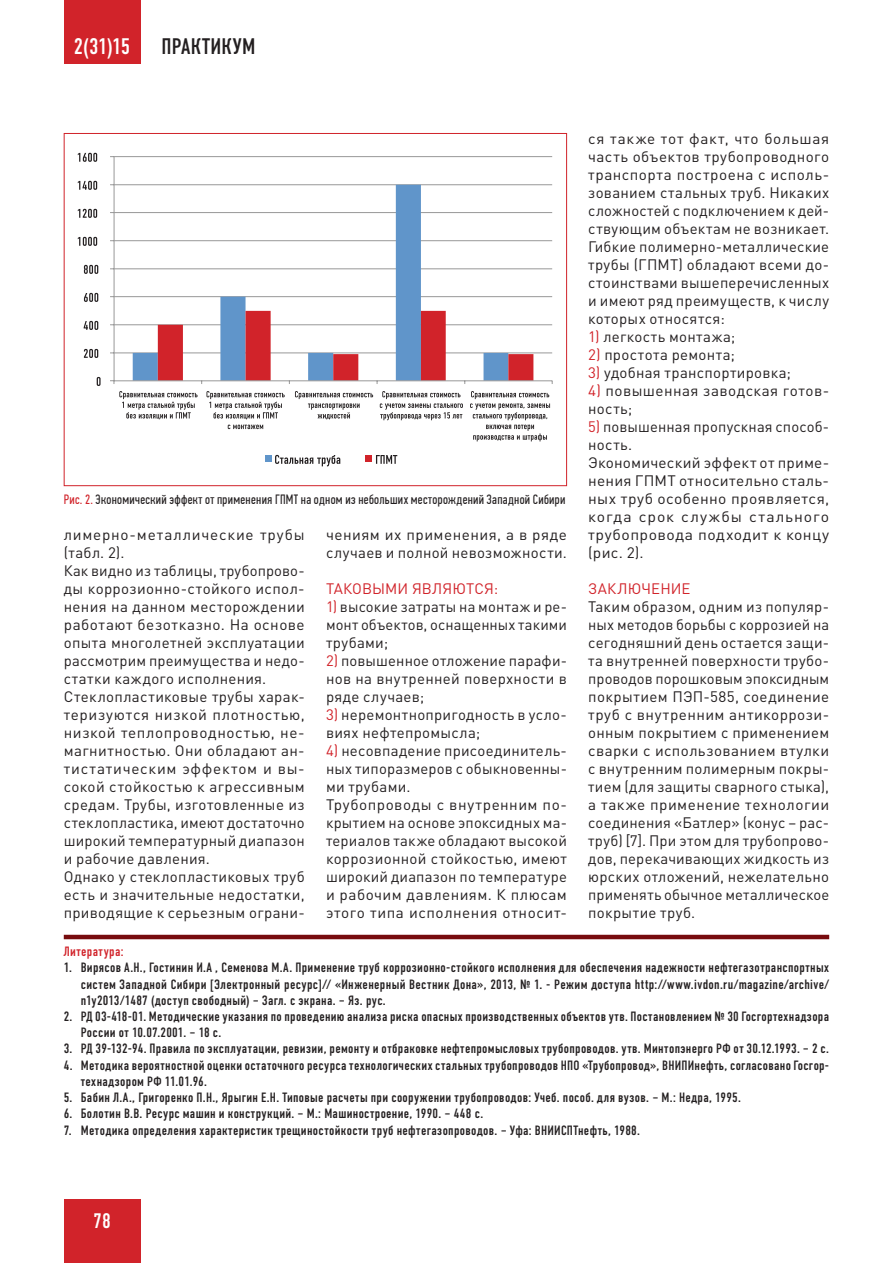
<style>
.page{position:relative;width:893px;height:1263px;background:#fff}
.page>*{position:absolute;margin:0;border:0;box-sizing:border-box;transform-origin:0 0}
.t1{font:22.5px "DIN Condensed C";letter-spacing:.02em;color:#231f20}
.t2{font:22.5px "DIN Condensed C";color:#fff}
.t3{font:21px "DIN Condensed C";color:#fff}
.body{font:15px/18px "DIN Pro";letter-spacing:.02em;color:#231f20;text-align:justify}
.body-2{font:15px/18px "DIN Pro";letter-spacing:.05em;color:#231f20}
.podzag_text{font:15px "DIN Pro";letter-spacing:.005em;color:#d1232a}
.t4{font:13.5px/16.2px "DIN Condensed C";letter-spacing:.025em;color:#231f20}
.podpisi_foto{font:13.5px "PF Din Text Comp Pro";letter-spacing:.025em;color:#231f20}
.literatura_eng{font:13.5px "DIN Condensed C";letter-spacing:.035em;color:#d1232a}
.s1{color:#d1232a}
</style>
<div class="page">
<div style="left:64px;top:1199px;width:76px;height:64px;background:#d1232a"></div>
<div style="left:64px;top:0;width:76px;height:64px;background:#d1232a"></div>
<hr style="left:64px;top:935px;width:765px;height:4px;background:#770c0e">
<hr style="left:114px;top:352px;width:438px;height:1px;background:#989898">
<hr style="left:114px;top:324px;width:438px;height:1px;background:#989898">
<hr style="left:114px;top:296px;width:438px;height:1px;background:#989898">
<hr style="left:114px;top:268px;width:438px;height:1px;background:#989898">
<hr style="left:114px;top:240px;width:438px;height:1px;background:#989898">
<hr style="left:114px;top:212px;width:438px;height:1px;background:#989898">
<hr style="left:114px;top:184px;width:438px;height:1px;background:#989898">
<hr style="left:114px;top:156px;width:438px;height:1px;background:#989898">
<svg style="left:133px;top:185px;width:375px;height:195px"></svg>
<hr style="left:114px;top:157px;width:1px;height:224px;background:#989898">
<hr style="left:114px;top:380px;width:438px;height:1px;background:#989898">
<svg style="left:158px;top:311px;width:375px;height:73px"></svg>
<svg style="left:97px;top:377px;width:4px;height:9px"></svg>
<svg style="left:84px;top:349px;width:14px;height:9px"></svg>
<svg style="left:84px;top:321px;width:14px;height:9px"></svg>
<svg style="left:84px;top:293px;width:14px;height:9px"></svg>
<svg style="left:84px;top:265px;width:14px;height:9px"></svg>
<svg style="left:78px;top:237px;width:19px;height:9px"></svg>
<svg style="left:78px;top:209px;width:19px;height:9px"></svg>
<svg style="left:78px;top:181px;width:19px;height:9px"></svg>
<svg style="left:78px;top:153px;width:19px;height:9px"></svg>
<svg style="left:119px;top:391px;width:79px;height:28px"></svg>
<svg style="left:206px;top:391px;width:79px;height:28px"></svg>
<svg style="left:228px;top:425px;width:35px;height:4px"></svg>
<svg style="left:295px;top:391px;width:78px;height:28px"></svg>
<svg style="left:380px;top:391px;width:83px;height:29px"></svg>
<svg style="left:470px;top:391px;width:80px;height:50px"></svg>
<div style="left:265px;top:455px;width:7px;height:7px;background:#6095ca"></div>
<svg style="left:275px;top:455px;width:65px;height:11px"></svg>
<div style="left:365px;top:455px;width:7px;height:7px;background:#d1232a"></div>
<svg style="left:376px;top:455px;width:21px;height:9px"></svg>
<h1 class="t2" style="left:74px;top:34px;width:58px">2(31)15</h1>
<h1 class="t1" style="left:162px;top:34px;width:95px">ПРАКТИКУМ</h1>
<p class="podpisi_foto" style="left:64px;top:492px;width:503px"><span class="s1">Рис. 2.</span> Экономический эффект от применения ГПМТ на одном из небольших месторождений Западной Сибири</p>
<p class="body-2" style="left:64px;top:525px;width:242px">лимерно-металлические трубы (табл. 2).</p>
<p class="body" style="left:64px;top:561px;width:242px">Как видно из таблицы, трубопрово&shy;ды коррозионно-стойкого испол&shy;нения на данном месторождении работают безотказно. На основе опыта многолетней эксплуатации рассмотрим преимущества и недо&shy;статки каждого исполнения.</p>
<p class="body" style="left:64px;top:687px;width:242px">Стеклопластиковые трубы харак&shy;теризуются низкой плотностью, низкой теплопроводностью, не&shy;магнитностью. Они обладают ан&shy;тистатическим эффектом и вы&shy;сокой стойкостью к агрессивным средам. Трубы, изготовленные из стеклопластика, имеют достаточно широкий температурный диапазон и рабочие давления.</p>
<p class="body" style="left:64px;top:867px;width:242px">Однако у стеклопластиковых труб есть и значительные недостатки, приводящие к серьезным ограни-</p>
<p class="body" style="left:326px;top:525px;width:242px">чениям их применения, а в ряде случаев и полной невозможности.</p>
<p class="podzag_text" style="left:326px;top:578px;width:174px">ТАКОВЫМИ ЯВЛЯЮТСЯ:</p>
<p class="body" style="left:326px;top:597px;width:242px"><span class="s1">1)</span> высокие затраты на монтаж и ре&shy;монт объектов, оснащенных такими трубами;</p>
<p class="body" style="left:326px;top:651px;width:242px"><span class="s1">2)</span> повышенное отложение парафи&shy;нов на внутренней поверхности в ряде случаев;</p>
<p class="body" style="left:326px;top:705px;width:242px"><span class="s1">3)</span> неремонтнопригодность в усло&shy;виях нефтепромысла;</p>
<p class="body" style="left:326px;top:741px;width:242px"><span class="s1">4)</span> несовпадение присоединитель&shy;ных типоразмеров с обыкновенны&shy;ми трубами.</p>
<p class="body" style="left:326px;top:795px;width:242px">Трубопроводы с внутренним по&shy;крытием на основе эпоксидных ма&shy;териалов также обладают высокой коррозионной стойкостью, имеют широкий диапазон по температуре и рабочим давлениям. К плюсам этого типа исполнения относит-</p>
<p class="body" style="left:588px;top:129px;width:242px">ся также тот факт, что большая часть объектов трубопроводного транспорта построена с исполь&shy;зованием стальных труб. Никаких сложностей с подключением к дей&shy;ствующим объектам не возникает.</p>
<p class="body" style="left:588px;top:237px;width:242px">Гибкие полимерно-металлические трубы (ГПМТ) обладают всеми до&shy;стоинствами вышеперечисленных и имеют ряд преимуществ, к числу которых относятся:</p>
<p class="body" style="left:588px;top:327px;width:149px"><span class="s1">1)</span> легкость монтажа;</p>
<p class="body" style="left:588px;top:345px;width:148px"><span class="s1">2)</span> простота ремонта;</p>
<p class="body" style="left:588px;top:363px;width:204px"><span class="s1">3)</span> удобная транспортировка;</p>
<p class="body" style="left:588px;top:381px;width:242px"><span class="s1">4)</span> повышенная заводская готов&shy;ность;</p>
<p class="body" style="left:588px;top:417px;width:242px"><span class="s1">5)</span> повышенная пропускная способ&shy;ность.</p>
<p class="body" style="left:588px;top:453px;width:242px">Экономический эффект от приме&shy;нения ГПМТ относительно сталь&shy;ных труб особенно проявляется, когда срок службы стального трубопровода подходит к концу (рис. 2).</p>
<p class="podzag_text" style="left:588px;top:578px;width:104px">ЗАКЛЮЧЕНИЕ</p>
<p class="body" style="left:588px;top:597px;width:242px">Таким образом, одним из популяр&shy;ных методов борьбы с коррозией на сегодняшний день остается защи&shy;та внутренней поверхности трубо&shy;проводов порошковым эпоксидным покрытием ПЭП-585, соединение труб с внутренним антикоррози&shy;онным покрытием с применением сварки с использованием втулки с внутренним полимерным покры&shy;тием (для защиты сварного стыка), а также применение технологии соединения «Батлер» (конус – рас&shy;труб) [7]. При этом для трубопрово&shy;дов, перекачивающих жидкость из юрских отложений, нежелательно применять обычное металлическое покрытие труб.</p>
<p class="literatura_eng" style="left:64px;top:944px;width:61px">Литература:</p>
<p class="t4" style="left:81px;top:960px;width:750px;text-align:justify;text-indent:-17px">1. Вирясов А.Н., Гостинин И.А , Семенова М.А. Применение труб коррозионно-стойкого исполнения для обеспечения надежности нефтегазотранспортных систем Западной Сибири [Электронный ресурс]// «Инженерный Вестник Дона», 2013, № 1. - Режим доступа http://www.ivdon.ru/magazine/archive/ n1y2013/1487 (доступ свободный) – Загл. с экрана. – Яз. рус.</p>
<p class="t4" style="left:81px;top:1008px;width:750px;text-indent:-17px">2. РД 03-418-01. Методические указания по проведению анализа риска опасных производственных объектов утв. Постановлением № 30 Госгортехнадзора<br>России от 10.07.2001. – 18 с.</p>
<p class="t4" style="left:64px;top:1041px;width:767px">3. РД 39-132-94. Правила по эксплуатации, ревизии, ремонту и отбраковке нефтепромысловых трубопроводов. утв. Минтопэнерго РФ от 30.12.1993. – 2 с.</p>
<p class="t4" style="left:81px;top:1057px;width:750px;text-indent:-17px">4. Методика вероятностной оценки остаточного ресурса технологических стальных трубопроводов НПО «Трубопровод», ВНИПИнефть, согласовано Госгор&shy;технадзором РФ 11.01.96.</p>
<p class="t4" style="left:64px;top:1089px;width:679px">5. Бабин Л.A., Григоренко П.Н., Ярыгин Е.Н. Типовые расчеты при сооружении трубопроводов: Учеб. пособ. для вузов. – М.: Недра, 1995.</p>
<p class="t4" style="left:64px;top:1106px;width:421px">6. Болотин В.В. Ресурс машин и конструкций. – М.: Машиностроение, 1990. – 448 с.</p>
<p class="t4" style="left:64px;top:1122px;width:578px">7. Методика определения характеристик трещиностойкости труб нефтегазопроводов. – Уфа: ВНИИСПТнефть, 1988.</p>
<h2 class="t3" style="left:93px;top:1208px;width:19px">78</h2>
</div>
